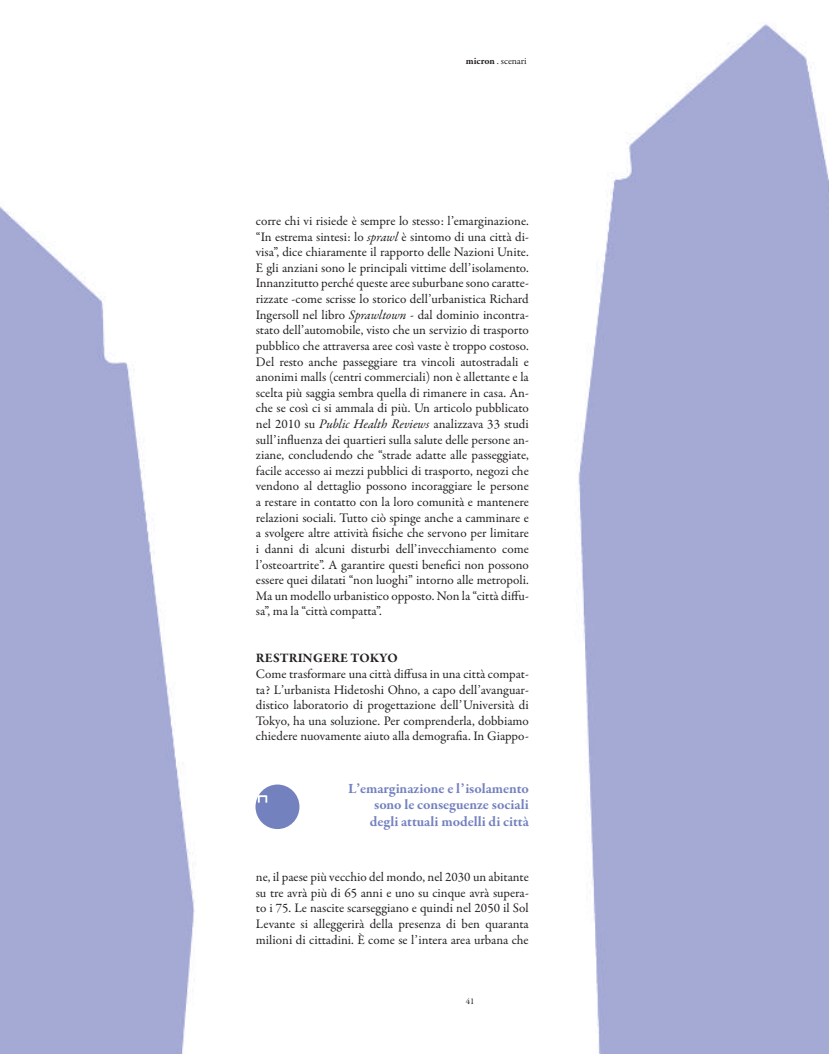
<style>
.page{position:relative;width:829px;height:1054px;background:#fff}
.page>*{position:absolute;margin:0;border:0;box-sizing:border-box;transform-origin:0 0}
.t1{font:700 14.38px/16.2px "Garamond Premr Pro";color:#7481bf;text-align:justify}
.t2{font:13.12px/15.6px "Garamond Premr Pro";color:#231f20;text-align:justify}
.t3{font:700 13.12px "Garamond Premr Pro";letter-spacing:.04em;color:#231f20}
.t4{font:10px "Garamond Premr Pro";letter-spacing:-.005em;color:#231f20}
.t5{font:8.75px "Garamond Premr Pro";color:#231f20}
.s1{font-weight:700}
.s2{font-style:italic}
</style>
<div class="page">
<img style="left:0;top:206px;width:195px;height:848px">
<img style="left:578px;top:22px;width:251px;height:1032px">
<div style="left:255px;top:784px;width:44px;height:45px;background:#7481bf;border-radius:50%"></div>
<svg style="left:258px;top:795px;width:9px;height:8px"></svg>
<p class="t4" style="left:466px;top:55px;width:62px"><span class="s1">micron</span> . scenari</p>
<p class="t2" style="left:256px;top:213px;width:274px">corre chi vi risiede è sempre lo stesso: l’emarginazione. “In estrema sintesi: lo <span class="s2">sprawl</span> è sintomo di una città di&shy;visa”, dice chiaramente il rapporto delle Nazioni Unite.<br>E gli anziani sono le principali vittime dell’isolamento.<br>Innanzitutto perché queste aree suburbane sono caratte&shy;rizzate -come scrisse lo storico dell’urbanistica Richard Ingersoll nel libro <span class="s2">Sprawltown</span> - dal dominio incontra&shy;stato dell’automobile, visto che un servizio di trasporto pubblico che attraversa aree così vaste è troppo costoso.<br>Del resto anche passeggiare tra vincoli autostradali e anonimi malls (centri commerciali) non è allettante e la scelta più saggia sembra quella di rimanere in casa. An&shy;che se così ci si ammala di più. Un articolo pubblicato nel 2010 su <span class="s2">Public Health Reviews</span> analizzava 33 studi sull’influenza dei quartieri sulla salute delle persone an&shy;ziane, concludendo che “strade adatte alle passeggiate, facile accesso ai mezzi pubblici di trasporto, negozi che vendono al dettaglio possono incoraggiare le persone a restare in contatto con la loro comunità e mantenere relazioni sociali. Tutto ciò spinge anche a camminare e a svolgere altre attività fisiche che servono per limitare i danni di alcuni disturbi dell’invecchiamento come l’osteoartrite”. A garantire questi benefici non possono essere quei dilatati “non luoghi” intorno alle metropoli.<br>Ma un modello urbanistico opposto. Non la “città diffu&shy;sa”, ma la “città compatta”.</p>
<p class="t3" style="left:256px;top:650px;width:10px">Rest</p>
<p class="t3" style="left:289px;top:650px;width:108px">ringe re Tokyo</p>
<p class="t2" style="left:256px;top:666px;width:274px">Come trasformare una città diffusa in una città compat&shy;ta? L’urbanista Hidetoshi Ohno, a capo dell’avanguar&shy;distico laboratorio di progettazione dell’Università di Tokyo, ha una soluzione. Per comprenderla, dobbiamo chiedere nuovamente aiuto alla demografia. In Giappo-</p>
<p class="t1" style="left:370px;top:781px;width:160px;text-indent:-22px">L’emarginazione e l’isolamento sono le conseguenze sociali degli attuali modelli di città</p>
<p class="t2" style="left:256px;top:869px;width:274px">ne, il paese più vecchio del mondo, nel 2030 un abitante su tre avrà più di 65 anni e uno su cinque avrà supera&shy;to i 75. Le nascite scarseggiano e quindi nel 2050 il Sol Levante si alleggerirà della presenza di ben quaranta milioni di cittadini. È come se l’intera area urbana che</p>
<p class="t5" style="left:466px;top:996px;width:10px">41</p>
</div>
